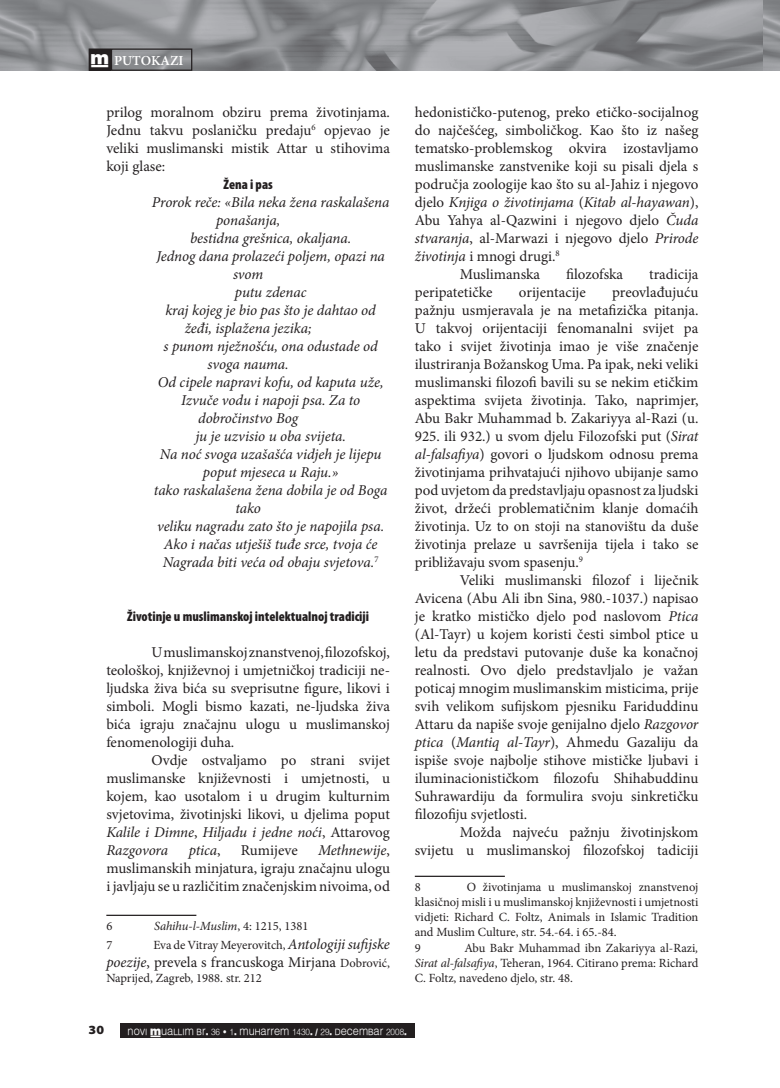
<style>
.page{position:relative;width:780px;height:1088px;background:#fff}
.page>*{position:absolute;margin:0;border:0;box-sizing:border-box;transform-origin:0 0}
.t1{font:15px/18px "Minion Pro";color:#231f20;text-align:justify}
.t2{font:italic 15px "Minion Pro";letter-spacing:-.005em;color:#231f20}
.t3{font:900 condensed 13.75px "Myriad Pro";color:#231f20}
.t4{font:600 13.75px "Minion Pro";color:#fff}
.t5{font:12.5px/15.1px "Minion Pro";letter-spacing:-.005em;color:#231f20}
.t6{font:italic 12.5px "Minion Pro";letter-spacing:-.015em;color:#231f20}
.t7{font:900 semi-expanded 12.5px "Myriad Pro";color:#231f20}
.t8{font:9px "Muallim";color:#f9f9f9;scale:.91 1}
.s1{font-family:"Muallim";font-weight:400}
.s2{font-style:italic}
.s3{font-style:normal}
.s4{font-style:italic;font-size:15px}
.s5{font-size:12.5px}
</style>
<div class="page">
<img style="left:0;top:0;width:780px;height:71px">
<div style="left:89px;top:49px;width:21px;height:21px;background:#231f20"></div>
<div style="left:89px;top:48px;width:22px;height:23px;border:1px solid #231f20"></div>
<div style="left:111px;top:48px;width:81px;height:23px;border:1px solid #231f20"></div>
<div style="left:120px;top:1023px;width:295px;height:15px;background:#231f20"></div>
<img style="left:762px;top:0;width:1px;height:71px">
<hr style="left:106px;top:915px;width:90px;height:1px;background:#231f20">
<hr style="left:415px;top:876px;width:90px;height:1px;background:#231f20">
<p class="t4" style="left:90px;top:51px;width:94px"><span class="s1">†</span> PUTOKAZI</p>
<p class="t1" style="left:106px;top:103px;width:285px">prilog moralnom obziru prema životinjama.<br>Jednu takvu poslaničku predaju<sup>6</sup> opjevao je veliki muslimanski mistik Attar u stihovima koji glase:</p>
<p class="t3" style="left:223px;top:177px;width:51px">Žena i pas</p>
<p class="t2" style="left:152px;top:192px;width:239px">Prorok reče: «Bila neka žena raskalašena</p>
<p class="t2" style="left:216px;top:210px;width:66px">ponašanja,</p>
<p class="t2" style="left:190px;top:228px;width:163px">bestidna grešnica, okaljana.</p>
<p class="t2" style="left:156px;top:246px;width:230px">Jednog dana prolazeći poljem, opazi na</p>
<p class="t2" style="left:233px;top:264px;width:32px">svom</p>
<p class="t2" style="left:235px;top:282px;width:73px">putu zdenac</p>
<p class="t2" style="left:165px;top:300px;width:212px">kraj kojeg je bio pas što je dahtao od</p>
<p class="t2" style="left:185px;top:318px;width:128px">žeđi, isplažena jezika;</p>
<p class="t2" style="left:163px;top:336px;width:216px">s punom nježnošću, ona odustade od</p>
<p class="t2" style="left:207px;top:354px;width:83px">svoga nauma.</p>
<p class="t2" style="left:158px;top:372px;width:227px">Od cipele napravi kofu, od kaputa uže,</p>
<p class="t2" style="left:181px;top:390px;width:181px">Izvuče vodu i napoji psa. Za to</p>
<p class="t2" style="left:198px;top:408px;width:102px">dobročinstvo Bog</p>
<p class="t2" style="left:195px;top:426px;width:152px">ju je uzvisio u oba svijeta.</p>
<p class="t2" style="left:160px;top:444px;width:223px">Na noć svoga uzašašća vidjeh je lijepu</p>
<p class="t2" style="left:203px;top:462px;width:137px">poput mjeseca u Raju.»</p>
<p class="t2" style="left:154px;top:480px;width:235px">tako raskalašena žena dobila je od Boga</p>
<p class="t2" style="left:235px;top:498px;width:27px">tako</p>
<p class="t2" style="left:157px;top:516px;width:229px">veliku nagradu zato što je napojila psa.</p>
<p class="t2" style="left:164px;top:534px;width:215px">Ako i načas utješiš tuđe srce, tvoja će</p>
<p class="t2" style="left:163px;top:552px;width:217px">Nagrada biti veća od obaju svjetova.<sup>7</sup></p>
<p class="t3" style="left:127px;top:609px;width:243px">Životinje u muslimanskoj intelektualnoj tradiciji</p>
<p class="t1" style="left:106px;top:643px;width:285px;text-indent:45px">U muslimanskoj znanstvenoj, filozofskoj, teološkoj, književnoj i umjetničkoj tradiciji ne&shy;ljudska živa bića su sveprisutne figure, likovi i simboli. Mogli bismo kazati, ne-ljudska živa bića igraju značajnu ulogu u muslimanskoj fenomenologiji duha.</p>
<p class="t1" style="left:106px;top:751px;width:285px;text-indent:45px">Ovdje ostvaljamo po strani svijet muslimanske književnosti i umjetnosti, u kojem, kao usotalom i u drugim kulturnim svjetovima, životinjski likovi, u djelima poput <span class="s2">Kalile i Dimne</span>, <span class="s2">Hiljadu i jedne noći</span>, Attarovog <span class="s2">Razgovora</span></p>
<p class="t1" style="left:106px;top:841px;width:285px;text-indent:212px"><span class="s2">Methnewije</span>, muslimanskih minjatura, igraju značajnu ulogu i javljaju se u različitim značenjskim nivoima, od</p>
<p class="t5" style="left:106px;top:919px;width:8px">6</p>
<p class="t6" style="left:154px;top:918px;width:156px">Sahihu-l-Muslim<span class="s3">, 4: 1215, 1381</span></p>
<p class="t5" style="left:106px;top:937px;width:8px">7</p>
<p class="t5" style="left:153px;top:937px;width:238px">Eva de Vitray Meyerovitch, <span class="s4">Antologiji sufijske</span></p>
<p class="t1" style="left:106px;top:953px;width:285px"><span class="s2">poezije</span>, prevela s francuskoga Mirjana <span class="s5">Dobrović,</span></p>
<p class="t5" style="left:106px;top:970px;width:157px">Naprijed, Zagreb, 1988. str. 212</p>
<p class="t2" style="left:189px;top:840px;width:34px">ptica<span class="s3">,</span></p>
<p class="t1" style="left:241px;top:841px;width:58px">Rumijeve</p>
<p class="t1" style="left:415px;top:103px;width:285px">hedonističko-putenog, preko etičko-socijalnog</p>
<p class="t1" style="left:415px;top:121px;width:285px">do najčešćeg, simboličkog. Kao što iz našeg</p>
<p class="t1" style="left:415px;top:139px;width:285px">tematsko-problemskog okvira izostavljamo</p>
<p class="t1" style="left:415px;top:157px;width:285px">muslimanske zanstvenike koji su pisali djela s</p>
<p class="t1" style="left:415px;top:175px;width:285px">područja zoologije kao što su al-Jahiz i njegovo</p>
<p class="t2" style="left:415px;top:192px;width:285px"><span class="s3">djelo</span> Knjiga o životinjama <span class="s3">(</span>Kitab al-hayawan<span class="s3">),</span></p>
<p class="t1" style="left:415px;top:211px;width:285px">Abu Yahya al-Qazwini i njegovo djelo <span class="s2">Čuda</span></p>
<p class="t1" style="left:415px;top:229px;width:285px"><span class="s2">stvaranja</span>, al-Marwazi i njegovo djelo <span class="s2">Prirode</span></p>
<p class="t1" style="left:415px;top:247px;width:146px"><span class="s2">životinja</span> i mnogi drugi.<sup>8</sup></p>
<p class="t1" style="left:460px;top:265px;width:82px">Muslimanska</p>
<p class="t1" style="left:566px;top:265px;width:59px">filozofska</p>
<p class="t1" style="left:649px;top:265px;width:51px">tradicija</p>
<p class="t1" style="left:415px;top:283px;width:79px">peripatetičke</p>
<p class="t1" style="left:519px;top:283px;width:68px">orijentacije</p>
<p class="t1" style="left:415px;top:283px;width:285px;text-indent:197px">preovlađujuću pažnju usmjeravala je na metafizička pitanja.<br>U takvoj orijentaciji fenomanalni svijet pa tako i svijet životinja imao je više značenje ilustriranja Božanskog Uma. Pa ipak, neki veliki muslimanski filozofi bavili su se nekim etičkim aspektima svijeta životinja. Tako, naprimjer, Abu Bakr Muhammad b. Zakariyya al-Razi (u.<br>925. ili 932.) u svom djelu Filozofski put (<span class="s2">Sirat al-falsafiya</span>) govori o ljudskom odnosu prema životinjama prihvatajući njihovo ubijanje samo pod uvjetom da predstavljaju opasnost za ljudski život, držeći problematičnim klanje domaćih životinja. Uz to on stoji na stanovištu da duše životinja prelaze u savršenija tijela i tako se približavaju svom spasenju.<sup>9</sup></p>
<p class="t1" style="left:415px;top:571px;width:285px;text-indent:45px">Veliki muslimanski filozof i liječnik Avicena (Abu Ali ibn Sina, 980.-1037.) napisao je kratko mističko djelo pod naslovom <span class="s2">Ptica </span>(Al-Tayr) u kojem koristi česti simbol ptice u letu da predstavi putovanje duše ka konačnoj realnosti. Ovo djelo predstavljalo je važan poticaj mnogim muslimanskim misticima, prije svih velikom sufijskom pjesniku Fariduddinu Attaru da napiše svoje genijalno djelo <span class="s2">Razgovor ptica</span> (<span class="s2">Mantiq al-Tayr</span>), Ahmedu Gazaliju da ispiše svoje najbolje stihove mističke ljubavi i iluminacionističkom filozofu Shihabuddinu Suhrawardiju da formulira svoju sinkretičku filozofiju svjetlosti.</p>
<p class="t1" style="left:415px;top:823px;width:285px;text-align:right">Možda najveću pažnju životinjskom<br>svijetu u muslimanskoj filozofskoj tadiciji</p>
<p class="t5" style="left:415px;top:880px;width:8px">8</p>
<p class="t5" style="left:415px;top:880px;width:285px;text-indent:52px">O životinjama u muslimanskoj znanstvenoj klasičnoj misli i u muslimanskoj književnosti i umjetnosti vidjeti: Richard C. Foltz, Animals in Islamic Tradition and Muslim Culture, str. 54.-64. i 65.-84.<br>9</p>
<p class="t5" style="left:415px;top:940px;width:285px;text-align:justify;text-indent:50px">Abu Bakr Muhammad ibn Zakariyya al-Razi<span class="s2">, Sirat al-falsafiya</span>, Teheran, 1964. Citirano prema: Richard C. Foltz, navedeno djelo, str. 48.</p>
<p class="t7" style="left:89px;top:1023px;width:17px">30</p>
<p class="t8" style="left:128px;top:1025px;width:308px">NOVI †UALLIM BR. 36 • 1. MUHARREM 1430. / 29. DECEMBAR 2008.</p>
</div>
